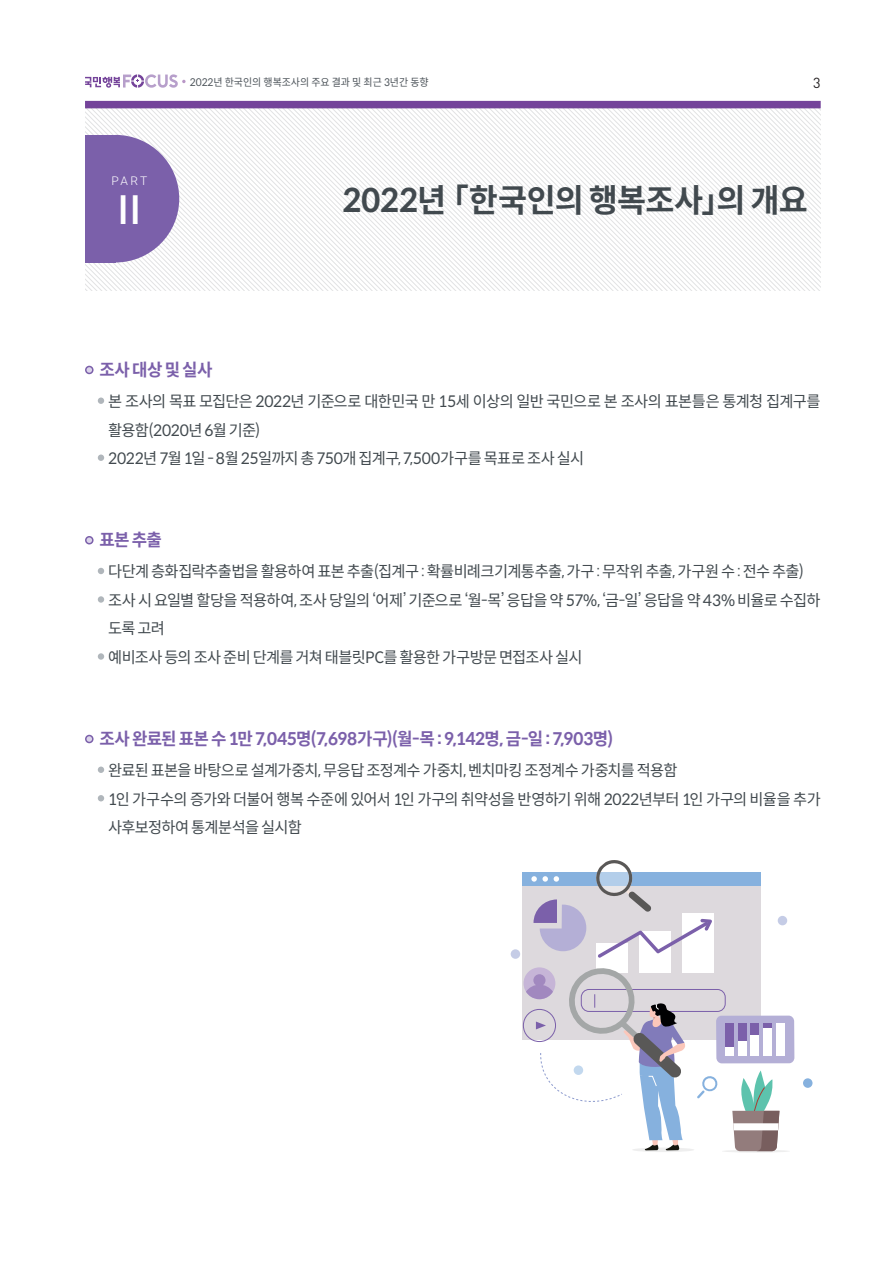
<style>
.page{position:relative;width:893px;height:1263px;background:#fff}
.page>*{position:absolute;margin:0;border:0;box-sizing:border-box;transform-origin:0 0}
.t1{font:500 39px "Spoqa Han Sans Neo";color:#fff}
.t2{font:700 32.25px "Spoqa Han Sans Neo";letter-spacing:-.02em;color:#41494e}
.t3{font:700 17.25px "Spoqa Han Sans Neo";letter-spacing:-.03em;color:#7b60aa}
.t4{font:15.75px/28.5px "Spoqa Han Sans Neo";letter-spacing:-.04em;color:#41494e}
.t5{font:14.4px "DIN";color:#231f20}
.t6{font:300 12px "Roboto";color:#fff}
.t7{font:10.5px "Spoqa Han Sans Neo";letter-spacing:-.005em;color:#4d545a;scale:.95 1}
</style>
<div class="page">
<svg style="left:85px;top:74px;width:101px;height:14px"></svg>
<div style="left:86px;top:366px;width:7px;height:7px;background:#dcd5ea;border-radius:50%"></div>
<div style="left:85px;top:366px;width:9px;height:8px;border:2px solid #7b60aa;border-radius:50%"></div>
<div style="left:98px;top:397px;width:6px;height:7px;background:#b0b6bb;border-radius:50%"></div>
<div style="left:98px;top:454px;width:6px;height:7px;background:#b0b6bb;border-radius:50%"></div>
<div style="left:86px;top:537px;width:7px;height:7px;background:#dcd5ea;border-radius:50%"></div>
<div style="left:85px;top:536px;width:9px;height:8px;border:2px solid #7b60aa;border-radius:50%"></div>
<svg style="left:98px;top:568px;width:6px;height:6px"></svg>
<div style="left:98px;top:596px;width:6px;height:7px;background:#b0b6bb;border-radius:50%"></div>
<div style="left:98px;top:653px;width:6px;height:7px;background:#b0b6bb;border-radius:50%"></div>
<div style="left:86px;top:735px;width:7px;height:7px;background:#dcd5ea;border-radius:50%"></div>
<div style="left:85px;top:735px;width:9px;height:8px;border:2px solid #7b60aa;border-radius:50%"></div>
<div style="left:98px;top:766px;width:6px;height:7px;background:#b0b6bb;border-radius:50%"></div>
<svg style="left:98px;top:795px;width:6px;height:6px"></svg>
<div style="left:85px;top:101px;width:736px;height:7px;background:#74439a"></div>
<svg style="left:329px;top:108px;width:5px;height:182px"></svg>
<svg style="left:85px;top:107px;width:244px;height:183px"></svg>
<div style="left:85px;top:135px;width:30px;height:127px;background:#7b60aa"></div>
<div style="left:522px;top:872px;width:239px;height:168px;background:#ddd9dd"></div>
<div style="left:522px;top:872px;width:239px;height:14px;background:#86b1de"></div>
<div style="left:581px;top:989px;width:145px;height:23px;border:1px solid #7b60aa;border-radius:8px"></div>
<svg style="left:533px;top:899px;width:24px;height:24px"></svg>
<svg style="left:540px;top:904px;width:46px;height:47px;background:#b2aad1"></svg>
<svg style="left:697px;top:1076px;width:21px;height:22px"></svg>
<div style="left:597px;top:943px;width:31px;height:29px;background:#fff"></div>
<div style="left:639px;top:931px;width:31px;height:41px;background:#fff"></div>
<div style="left:682px;top:913px;width:31px;height:59px;background:#fff"></div>
<svg style="left:598px;top:919px;width:114px;height:39px"></svg>
<div style="left:716px;top:1015px;width:78px;height:48px;background:#b4afd6;border-radius:6px"></div>
<div style="left:725px;top:1023px;width:9px;height:33px;background:#fff"></div>
<div style="left:725px;top:1023px;width:9px;height:23px;background:#7b60aa"></div>
<div style="left:738px;top:1023px;width:8px;height:33px;background:#fff"></div>
<div style="left:738px;top:1023px;width:8px;height:18px;background:#7b60aa"></div>
<div style="left:751px;top:1023px;width:8px;height:33px;background:#fff"></div>
<div style="left:751px;top:1023px;width:8px;height:12px;background:#7b60aa"></div>
<div style="left:763px;top:1023px;width:9px;height:33px;background:#fff"></div>
<svg style="left:763px;top:1023px;width:9px;height:4px"></svg>
<div style="left:776px;top:1023px;width:8px;height:33px;background:#fff"></div>
<div style="left:523px;top:1009px;width:33px;height:33px;border:1px solid #7b60aa;border-radius:50%"></div>
<div style="left:524px;top:967px;width:31px;height:32px;background:#c6b5d7;border-radius:50%"></div>
<svg style="left:596px;top:860px;width:55px;height:52px"></svg>
<svg style="left:632px;top:1147px;width:62px;height:5px"></svg>
<hr style="left:722px;top:1150px;width:68px;height:3px;background:#595857;border-radius:50%">
<svg style="left:732px;top:1070px;width:47px;height:81px"></svg>
<svg style="left:511px;top:949px;width:9px;height:10px"></svg>
<div style="left:778px;top:916px;width:9px;height:9px;background:#c5cce6;border-radius:50%"></div>
<div style="left:803px;top:1078px;width:9px;height:10px;background:#86b1de;border-radius:50%"></div>
<svg style="left:526px;top:964px;width:160px;height:186px"></svg>
<svg style="left:531px;top:876px;width:17px;height:6px"></svg>
<svg style="left:554px;top:876px;width:5px;height:6px"></svg>
<p class="t7" style="left:190px;top:74px;width:253px">2022년 한국인의 행복조사의 주요 결과 및 최근 3년간 동향</p>
<p class="t5" style="left:813px;top:74px;width:9px">3</p>
<p class="t6" style="left:112px;top:172px;width:37px">PART</p>
<h1 class="t1" style="left:110px;top:183px;width:40px">Ⅱ</h1>
<h2 class="t2" style="left:342px;top:177px;width:467px">2022년 「한국인의 행복조사」의 개요</h2>
<p class="t3" style="left:100px;top:357px;width:114px">조사 대상 및 실사</p>
<p class="t4" style="left:108px;top:387px;width:714px">본 조사의 목표 모집단은 2022년 기준으로 대한민국 만 15세 이상의 일반 국민으로 본 조사의 표본틀은 통계청 집계구를 활용함(2020년 6월 기준)<br>2022년 7월 1일 - 8월 25일까지 총750개 집계구, 7,500가구를 목표로 조사 실시</p>
<p class="t3" style="left:100px;top:527px;width:64px">표본 추출</p>
<p class="t4" style="left:108px;top:557px;width:714px">다단계 층화집락추출법을 활용하여 표본 추출(집계구 : 확률비례크기계통추출, 가구 : 무작위 추출, 가구원 수 : 전수 추출) 조사 시 요일별 할당을 적용하여, 조사 당일의 ‘어제’ 기준으로 ‘월-목’ 응답을 약 57%, ‘금-일’ 응답을 약 43% 비율로 수집하 도록 고려<br>예비조사 등의 조사 준비 단계를 거쳐 태블릿PC를 활용한 가구방문 면접조사 실시</p>
<p class="t3" style="left:100px;top:726px;width:515px">조사 완료된 표본 수 1만 7,045명(7,698가구)(월-목 : 9,142명, 금-일 : 7,903명)</p>
<p class="t4" style="left:108px;top:756px;width:714px">완료된 표본을 바탕으로 설계가중치, 무응답 조정계수 가중치, 벤치마킹 조정계수 가중치를 적용함<br>1인 가구수의 증가와 더불어 행복 수준에 있어서 1인 가구의 취약성을 반영하기 위해 2022년부터 1인 가구의 비율을 추가 사후보정하여 통계분석을 실시함</p>
</div>
